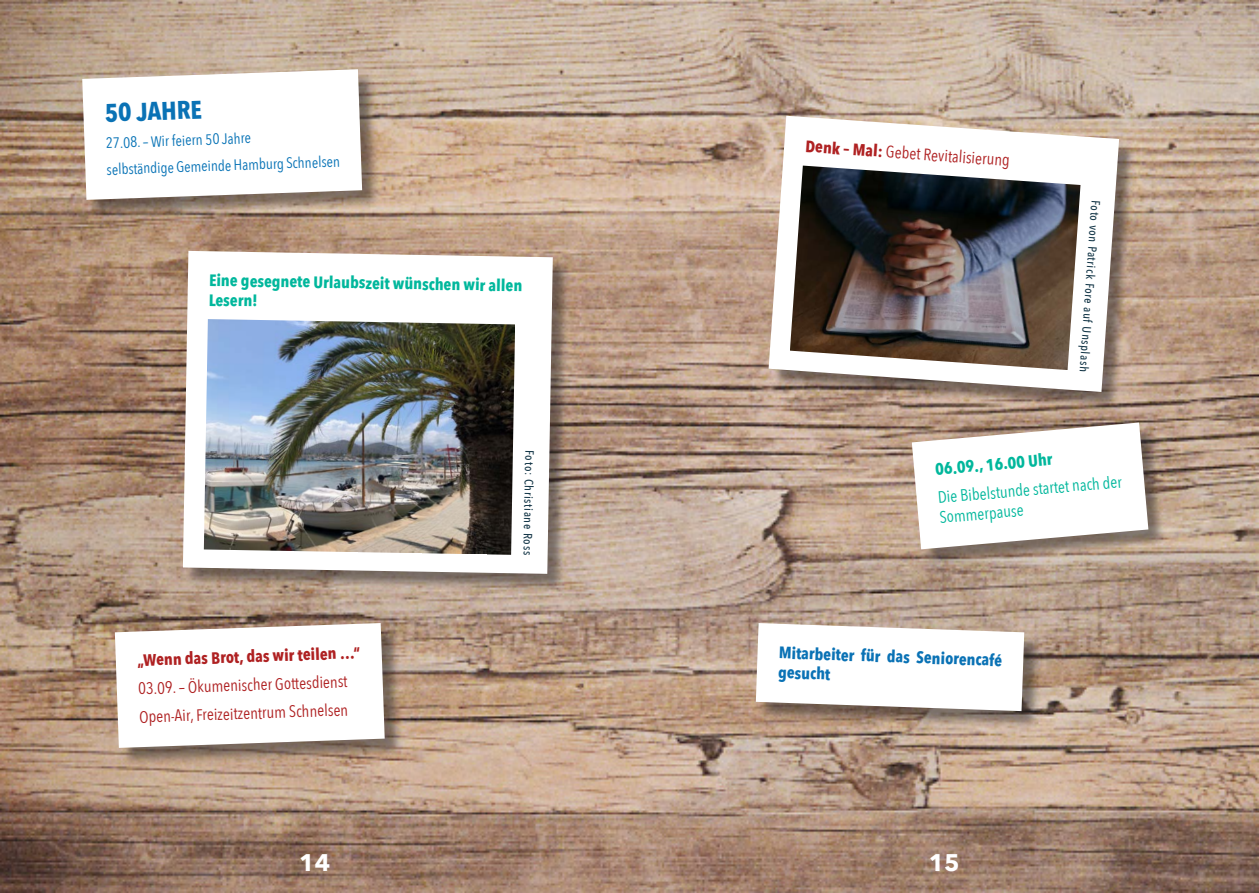
<style>
.page{position:relative;width:1259px;height:893px;background:#fff}
.page>*{position:absolute;margin:0;border:0;box-sizing:border-box;transform-origin:0 0}
.Fließtext{font:700 25.5px "Avenir Next Condensed";color:#0a72b5}
.Fließtext-2{font:700 24px "Avenir Next";color:#fff}
.Fließtext-3{font:16.5px "Avenir Next Condensed";color:#af2122}
.Fließtext-4{font:700 16.5px/19.8px "Avenir Next Condensed";color:#01b79c}
.Fließtext-5{font:16.5px/19.8px "Avenir Next Condensed";color:#01b79c}
.Fließtext-6{font:700 16.5px/19.8px "Avenir Next Condensed";color:#0a72b5}
.Fließtext-7{font:700 16.5px "Avenir Next Condensed";color:#af2122}
.Fließtext-8{font:15px "Avenir Next Condensed";color:#0873b6}
.t1{font:500 12px "Avenir Next Condensed";color:#153748}
.s1{font-weight:700}
</style>
<div class="page">
<img style="left:0;top:0;width:1259px;height:893px">
<div style="left:118px;top:626px;width:285px;height:140px;background:#231f20;opacity:.5"></div>
<svg style="left:115px;top:623px;width:270px;height:125px"></svg>
<div style="left:771px;top:118px;width:366px;height:292px;background:#231f20;opacity:.5"></div>
<svg style="left:768px;top:116px;width:351px;height:276px"></svg>
<div style="left:85px;top:72px;width:295px;height:146px;background:#231f20;opacity:.5"></div>
<svg style="left:82px;top:69px;width:280px;height:131px"></svg>
<div style="left:758px;top:625px;width:284px;height:105px;background:#231f20;opacity:.5"></div>
<svg style="left:756px;top:623px;width:268px;height:88px"></svg>
<div style="left:185px;top:253px;width:386px;height:339px;background:#231f20;opacity:.5"></div>
<svg style="left:183px;top:251px;width:370px;height:323px"></svg>
<div style="left:914px;top:425px;width:252px;height:142px;background:#231f20;opacity:.5"></div>
<svg style="left:911px;top:423px;width:237px;height:126px"></svg>
<img style="left:790px;top:166px;width:290px;height:204px">
<img style="left:204px;top:319px;width:311px;height:236px">
<p class="Fließtext" style="left:104px;top:97px;width:99px;rotate:-2deg">50 JAHRE</p>
<p class="Fließtext-8" style="left:105px;top:130px;width:147px;rotate:-2deg">27.08. – Wir feiern 50 Jahre</p>
<p class="Fließtext-8" style="left:106px;top:157px;width:235px;rotate:-2deg">selbständige Gemeinde Hamburg Schnelsen</p>
<p class="Fließtext-4" style="left:209px;top:270px;width:315px;rotate:1deg">Eine gesegnete Urlaubszeit wünschen wir allen<br>Lesern!</p>
<p class="Fließtext-7" style="left:137px;top:650px;width:225px;rotate:-2deg">„Wenn das Brot, das wir teilen …“</p>
<p class="Fließtext-3" style="left:138px;top:674px;width:211px;rotate:-2deg">03.09. – Ökumenischer Gottesdienst</p>
<p class="Fließtext-3" style="left:139px;top:703px;width:211px;rotate:-2deg">Open-Air, Freizeitzentrum Schnelsen</p>
<p class="Fließtext-2" style="left:299px;top:842px;width:33px">14</p>
<p class="t1" style="left:537px;top:450px;width:106px;rotate:91deg">Foto: Christiane Ross</p>
<p class="Fließtext-3" style="left:806px;top:132px;width:206px;rotate:4deg"><span class="s1">Denk – Mal:</span> Gebet Revitalisierung</p>
<p class="t1" style="left:1103px;top:201px;width:173px;rotate:94deg">Foto von Patrick Fore auf Unsplash</p>
<p class="Fließtext-4" style="left:934px;top:459px;width:119px;rotate:-5deg">06.09., 16.00 Uhr</p>
<p class="Fließtext-5" style="left:937px;top:487px;width:186px;rotate:-5deg">Die Bibelstunde startet nach der<br>Sommerpause</p>
<p class="Fließtext-6" style="left:779px;top:643px;width:225px;rotate:2deg">Mitarbeiter für das Seniorencafé gesucht</p>
<p class="Fließtext-2" style="left:928px;top:842px;width:33px">15</p>
</div>
